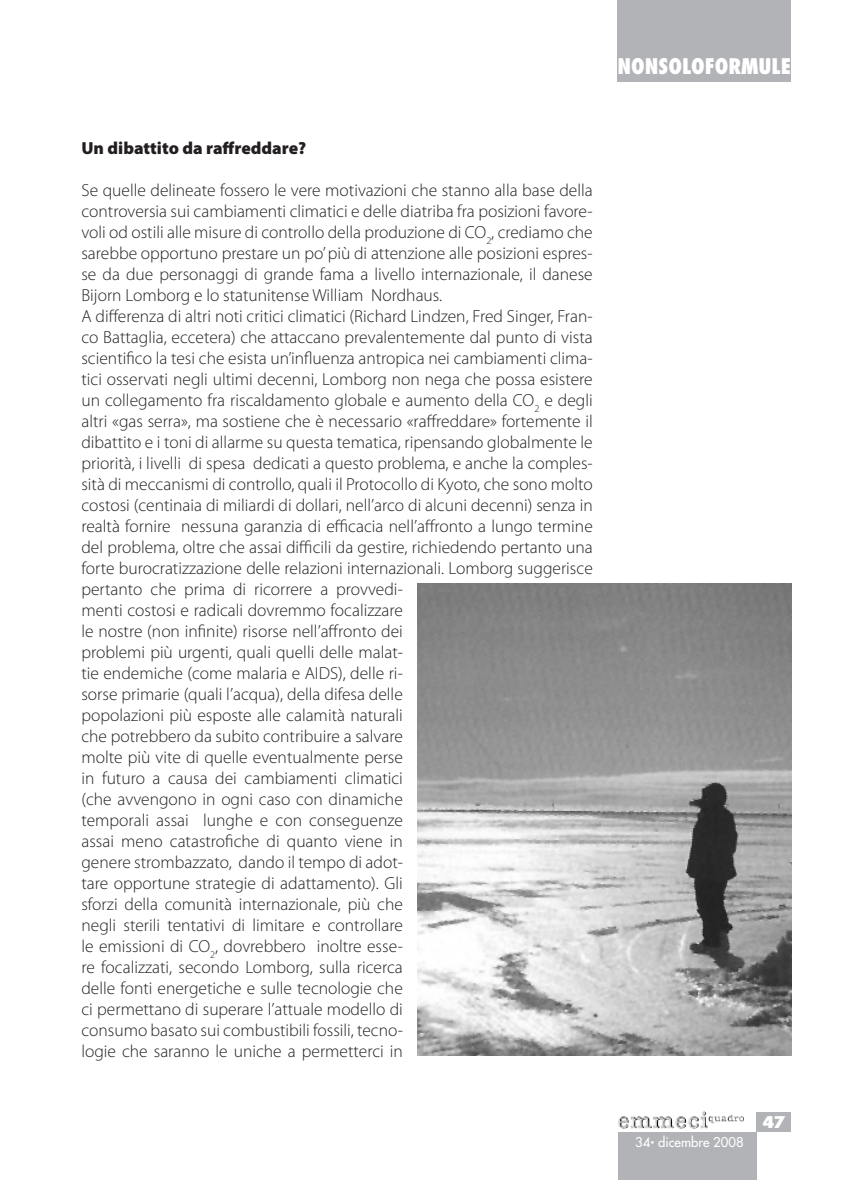
<style>
.page{position:relative;width:848px;height:1180px;background:#fff}
.page>*{position:absolute;margin:0;border:0;box-sizing:border-box;transform-origin:0 0}
.t1{font:800 condensed 21px "Futura Std";color:#fff}
.testo{font:300 17.5px/21px "Myriad Pro";color:#231f20;text-align:justify}
.testo-2{font:900 17.5px "Myriad Pro";color:#231f20}
.t2{font:800 condensed 15.75px "Futura Std";color:#fff;scale:1.25 1}
.t3{font:500 13.12px "Futura Std";color:#fff}
.s1{font-size:7px}
</style>
<div class="page">
<div style="left:617px;top:0;width:174px;height:81px;background:#b2b3b7"></div>
<div style="left:617px;top:1132px;width:139px;height:48px;background:#b2b3b7"></div>
<img style="left:653px;top:1111px;width:85px;height:14px">
<div style="left:756px;top:1112px;width:35px;height:20px;background:#b2b3b7"></div>
<img style="left:417px;top:584px;width:374px;height:472px">
<p class="t1" style="left:617px;top:53px;width:175px">NONSOLOFORMULE</p>
<p class="testo-2" style="left:81px;top:136px;width:226px">Un dibattito da raffreddare?</p>
<p class="testo" style="left:81px;top:179px;width:513px">Se quelle delineate fossero le vere motivazioni che stanno alla base della controversia sui cambiamenti climatici e delle diatriba fra posizioni favore&shy;voli od ostili alle misure di controllo della produzione di CO<sub>2</sub>, crediamo che sarebbe opportuno prestare un po’ più di attenzione alle posizioni espres&shy;se da due personaggi di grande fama a livello internazionale, il danese Bijorn Lomborg e lo statunitense William Nordhaus.</p>
<p class="testo" style="left:81px;top:305px;width:513px;text-align:left">A differenza di altri noti critici climatici (Richard Lindzen, Fred Singer, Fran&shy;co Battaglia, eccetera) che attaccano prevalentemente dal punto di vista scientifico la tesi che esista un’influenza antropica nei cambiamenti clima&shy;tici osservati negli ultimi decenni, Lomborg non nega che possa esistere un collegamento fra riscaldamento globale e aumento della CO<sub>2</sub> e degli altri «gas serra», ma sostiene che è necessario «raffreddare» fortemente il dibattito e i toni di allarme su questa tematica, ripensando globalmente le priorità, i livelli di spesa dedicati a questo problema, e anche la comples&shy;sità di meccanismi di controllo, quali il Protocollo di Kyoto, che sono molto costosi (centinaia di miliardi di dollari, nell’arco di alcuni decenni) senza in realtà fornire nessuna garanzia di efficacia nell’affronto a lungo termine del problema, oltre che assai difficili da gestire, richiedendo pertanto una forte burocratizzazione delle relazioni internazionali. Lomborg suggerisce pertanto che prima di ricorrere a provvedi-<br>menti costosi e radicali dovremmo focalizzare<br>le nostre (non infinite) risorse nell’affronto dei<br>problemi più urgenti, quali quelli delle malat-<br>tie endemiche (come malaria e AIDS), delle ri-<br>sorse primarie (quali l’acqua), della difesa delle<br>popolazioni più esposte alle calamità naturali<br>che potrebbero da subito contribuire a salvare<br>molte più vite di quelle eventualmente perse<br>in futuro a causa dei cambiamenti climatici<br>(che avvengono in ogni caso con dinamiche<br>temporali assai lunghe e con conseguenze<br>assai meno catastrofiche di quanto viene in<br>genere strombazzato, dando il tempo di adot-<br>tare opportune strategie di adattamento). Gli<br>sforzi della comunità internazionale, più che<br>negli sterili tentativi di limitare e controllare<br>le emissioni di CO<sub>2</sub>, dovrebbero inoltre esse-<br>re focalizzati, secondo Lomborg, sulla ricerca<br>delle fonti energetiche e sulle tecnologie che<br>ci permettano di superare l’attuale modello di<br>consumo basato sui combustibili fossili, tecno-<br>logie che saranno le uniche a permetterci in</p>
<p class="t3" style="left:635px;top:1133px;width:110px">34<span class="s1">•</span> dicembre 2008</p>
<p class="t2" style="left:762px;top:1112px;width:20px">47</p>
</div>
